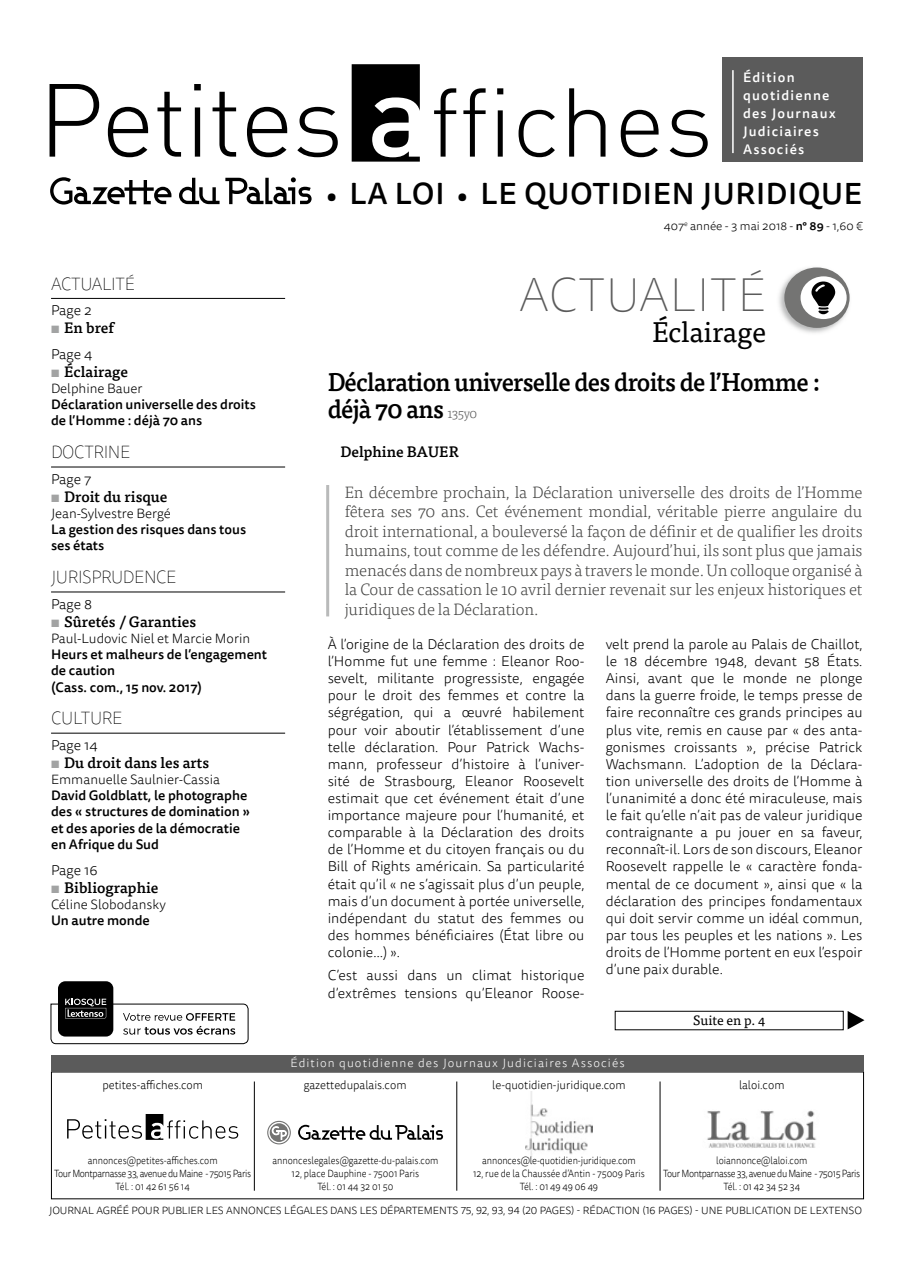
<style>
.page{position:relative;width:915px;height:1263px;background:#fff}
.page>*{position:absolute;margin:0;border:0;box-sizing:border-box;transform-origin:0 0}
.t1{font:100 48px "Tisa Sans OT";letter-spacing:.01em;color:#5b5b5b}
.t2{font:500 30px "Tisa Sans OT";letter-spacing:.02em;color:#000}
.t3{font:28.5px "Tisa OT";letter-spacing:-.01em;color:#000}
.t4{font:500 25.5px/27px "Tisa OT";letter-spacing:-.03em;color:#000;scale:.95 1}
.t5{font:100 18px "Tisa Sans OT";letter-spacing:-.02em;color:#000;scale:.95 1}
.t6{font:300 16.5px/19.5px "Tisa OT";letter-spacing:-.01em;color:#444443;text-align:justify}
.t7{font:500 15px "Tisa OT";color:#000}
.t8{font:300 14.25px/17.1px "Tisa Sans OT";color:#000;text-align:justify}
.t9{font:500 13.5px/16.2px "Tisa Sans OT";color:#000}
.t10{font:300 13.5px "Tisa Sans OT";color:#000}
.t11{font:500 13.5px/18px "Tisa Sans OT";letter-spacing:.09em;color:#fff}
.t12{font:13.5px "Tisa OT";color:#000}
.t13{font:300 12px "Tisa Sans OT";color:#000;scale:.95 1}
.t14{font:300 12px "Tisa Sans OT";letter-spacing:.09em;color:#fff}
.t15{font:300 12px "Tisa Sans OT";color:#000}
.t16{font:300 10.5px/12.6px "Tisa Sans OT";letter-spacing:-.04em;color:#000;text-align:center;scale:.88 1}
.t17{font:300 10.5px/12.6px "Tisa Sans OT";letter-spacing:-.01em;color:#000;text-align:center;scale:.88 1}
.t18{font:300 10.5px "Tisa Sans OT";letter-spacing:-.01em;color:#000}
.s1{font-weight:700;color:#a2a3a3}
.s2{font-size:27px}
.s3{font-weight:500}
.s4{font-weight:300;font-size:13.5px;color:#5b5b5b}
</style>
<div class="page">
<div style="left:721px;top:58px;width:140px;height:104px;background:#5b5b5b"></div>
<hr style="left:732px;top:70px;width:1px;height:83px;background:#fff">
<svg style="left:50px;top:84px;width:49px;height:73px"></svg>
<svg style="left:108px;top:107px;width:40px;height:50px"></svg>
<svg style="left:157px;top:92px;width:24px;height:65px"></svg>
<svg style="left:194px;top:84px;width:7px;height:73px"></svg>
<svg style="left:212px;top:92px;width:24px;height:65px"></svg>
<svg style="left:247px;top:107px;width:40px;height:50px"></svg>
<svg style="left:297px;top:107px;width:40px;height:50px"></svg>
<svg style="left:351px;top:64px;width:68px;height:98px"></svg>
<svg style="left:434px;top:88px;width:22px;height:69px"></svg>
<svg style="left:463px;top:88px;width:22px;height:69px"></svg>
<svg style="left:497px;top:88px;width:6px;height:69px"></svg>
<svg style="left:518px;top:110px;width:36px;height:47px"></svg>
<svg style="left:569px;top:88px;width:36px;height:69px"></svg>
<svg style="left:620px;top:110px;width:38px;height:47px"></svg>
<svg style="left:669px;top:110px;width:38px;height:47px"></svg>
<svg style="left:50px;top:177px;width:121px;height:28px"></svg>
<svg style="left:179px;top:178px;width:40px;height:26px"></svg>
<svg style="left:225px;top:177px;width:86px;height:27px"></svg>
<img style="left:525px;top:1091px;width:67px;height:65px">
<svg style="left:67px;top:1114px;width:171px;height:26px"></svg>
<img style="left:707px;top:1110px;width:110px;height:38px">
<hr style="left:659px;top:1081px;width:1px;height:110px;background:#000">
<hr style="left:456px;top:1081px;width:1px;height:110px;background:#000">
<hr style="left:254px;top:1081px;width:1px;height:110px;background:#000">
<svg style="left:269px;top:1123px;width:19px;height:19px"></svg>
<svg style="left:298px;top:1125px;width:145px;height:15px"></svg>
<svg style="left:271px;top:1126px;width:16px;height:14px"></svg>
<div style="left:267px;top:1121px;width:24px;height:23px;border:1px solid #747473;border-radius:50%"></div>
<div style="left:51px;top:1055px;width:812px;height:16px;background:#5b5b5b"></div>
<div style="left:58px;top:981px;width:55px;height:55px;background:#000;border-radius:7px"></div>
<svg style="left:50px;top:999px;width:199px;height:45px"></svg>
<div style="left:614px;top:1011px;width:229px;height:19px;border:1px solid #000"></div>
<svg style="left:847px;top:1011px;width:17px;height:18px"></svg>
<hr style="left:51px;top:298px;width:234px;height:1px;background:#000">
<hr style="left:51px;top:467px;width:234px;height:1px;background:#000">
<hr style="left:51px;top:592px;width:234px;height:1px;background:#000">
<hr style="left:51px;top:733px;width:234px;height:1px;background:#000">
<img style="left:779px;top:268px;width:71px;height:65px">
<div style="left:784px;top:267px;width:65px;height:61px;background:#747473;border-radius:50%"></div>
<div style="left:800px;top:276px;width:46px;height:43px;background:#fff;border-radius:50%"></div>
<svg style="left:811px;top:281px;width:23px;height:33px"></svg>
<hr style="left:326px;top:485px;width:3px;height:131px;background:#b9baba">
<p class="t5" style="left:51px;top:273px;width:63px">ACTUALITÉ</p>
<p class="t8" style="left:51px;top:303px;width:42px">Page 2</p>
<p class="t7" style="left:51px;top:319px;width:64px"><span class="s1">▪</span> En bref</p>
<p class="t8" style="left:51px;top:346px;width:43px">Page 4</p>
<p class="t7" style="left:51px;top:362px;width:79px"><span class="s1">▪</span> Éclairage</p>
<p class="t10" style="left:51px;top:380px;width:93px">Delphine Bauer</p>
<p class="t9" style="left:51px;top:397px;width:206px">Déclaration universelle des droits de l’Homme : déjà 70 ans</p>
<p class="t5" style="left:51px;top:441px;width:85px">DOCTRI NE</p>
<p class="t8" style="left:51px;top:471px;width:42px">Page 7</p>
<p class="t7" style="left:51px;top:487px;width:118px"><span class="s1">▪</span> Droit du risque</p>
<p class="t10" style="left:51px;top:505px;width:121px">Jean-Sylvestre Bergé</p>
<p class="t9" style="left:51px;top:522px;width:196px">La gestion des risques dans tous ses états</p>
<p class="t5" style="left:51px;top:566px;width:133px">JU RISPRU DENCE</p>
<p class="t8" style="left:51px;top:596px;width:42px">Page 8</p>
<p class="t7" style="left:51px;top:612px;width:147px"><span class="s1">▪</span> Sûretés / Garanties</p>
<p class="t10" style="left:51px;top:630px;width:201px">Paul-Ludovic Niel et Marcie Morin</p>
<p class="t9" style="left:51px;top:647px;width:217px">Heurs et malheurs de l’engagement de caution<br>(Cass. com., 15 nov. 2017)</p>
<p class="t5" style="left:51px;top:708px;width:12px">CULTU</p>
<p class="t5" style="left:102px;top:708px;width:23px">RE</p>
<p class="t8" style="left:51px;top:737px;width:48px">Page 14</p>
<p class="t7" style="left:51px;top:753px;width:160px"><span class="s1">▪</span> Du droit dans les arts</p>
<p class="t10" style="left:51px;top:771px;width:171px">Emmanuelle Saulnier-Cassia</p>
<p class="t9" style="left:51px;top:788px;width:200px">David Goldblatt, le photographe des « structures de domination » et des apories de la démocratie en Afrique du Sud</p>
<p class="t8" style="left:51px;top:862px;width:48px">Page 16</p>
<p class="t7" style="left:51px;top:878px;width:109px"><span class="s1">▪</span> Bibliographie</p>
<p class="t10" style="left:51px;top:896px;width:116px">Céline Slobodansky</p>
<p class="t9" style="left:51px;top:913px;width:100px">Un autre monde</p>
<p class="t13" style="left:102px;top:1077px;width:107px">petites-affiches.com</p>
<p class="t11" style="left:742px;top:69px;width:94px">Édition quotidienne des Journaux<br>Judiciaires<br>Associés</p>
<h2 class="t2" style="left:326px;top:175px;width:537px"><span class="s2">•</span> LA LOI <span class="s2">•</span> LE QUOTIDIEN JURIDIQUE</h2>
<p class="t15" style="left:663px;top:219px;width:200px">407<sup>e</sup> année - 3 mai 2018 - <span class="s3">n° 89</span> - 1,60 €</p>
<h1 class="t1" style="left:519px;top:267px;width:248px">ACTUALITÉ</h1>
<h3 class="t3" style="left:652px;top:315px;width:115px">Éclairage</h3>
<h3 class="t4" style="left:327px;top:369px;width:519px">Déclaration universelle des droits de l’Homme : déjà 70 ans <span class="s4">135y0</span></h3>
<p class="t7" style="left:340px;top:443px;width:120px">Delphine BAUER</p>
<p class="t6" style="left:344px;top:483px;width:519px">En décembre prochain, la Déclaration universelle des droits de l’Homme fêtera ses 70 ans. Cet événement mondial, véritable pierre angulaire du droit international, a bouleversé la façon de définir et de qualifier les droits humains, tout comme de les défendre. Aujourd’hui, ils sont plus que jamais menacés dans de nombreux pays à travers le monde. Un colloque organisé à la Cour de cassation le 10 avril dernier revenait sur les enjeux historiques et juridiques de la Déclaration.</p>
<p class="t8" style="left:327px;top:636px;width:258px">À l’origine de la Déclaration des droits de l’Homme fut une femme : Eleanor Roo&shy;sevelt, militante progressiste, engagée pour le droit des femmes et contre la ségrégation, qui a œuvré habilement pour voir aboutir l’établissement d’une telle déclaration. Pour Patrick Wachs&shy;mann, professeur d’histoire à l’univer&shy;sité de Strasbourg, Eleanor Roosevelt estimait que cet événement était d’une importance majeure pour l’humanité, et comparable à la Déclaration des droits de l’Homme et du citoyen français ou du Bill of Rights américain. Sa particularité était qu’il « ne s’agissait plus d’un peuple, mais d’un document à portée universelle, indépendant du statut des femmes ou des hommes bénéficiaires (État libre ou colonie…) ».</p>
<p class="t8" style="left:327px;top:968px;width:258px">C’est aussi dans un climat historique d’extrêmes tensions qu’Eleanor Roose-</p>
<p class="t8" style="left:605px;top:636px;width:258px">velt prend la parole au Palais de Chaillot, le 18 décembre 1948, devant 58 États.<br>Ainsi, avant que le monde ne plonge dans la guerre froide, le temps presse de faire reconnaître ces grands principes au plus vite, remis en cause par « des anta&shy;gonismes croissants », précise Patrick Wachsmann. L’adoption de la Déclara&shy;tion universelle des droits de l’Homme à l’unanimité a donc été miraculeuse, mais le fait qu’elle n’ait pas de valeur juridique contraignante a pu jouer en sa faveur, reconnaît-il. Lors de son discours, Eleanor Roosevelt rappelle le « caractère fonda&shy;mental de ce document », ainsi que « la déclaration des principes fondamentaux qui doit servir comme un idéal commun, par tous les peuples et les nations ». Les droits de l’Homme portent en eux l’espoir d’une paix durable.</p>
<p class="t14" style="left:290px;top:1055px;width:335px">Édition quotidienne des Journaux Judiciaires Associés</p>
<p class="t12" style="left:693px;top:1013px;width:73px">Suite en p. 4</p>
<p class="t13" style="left:303px;top:1077px;width:110px">gazettedupalais.com</p>
<p class="t13" style="left:492px;top:1077px;width:142px">le-quotidien-juridique.com</p>
<p class="t13" style="left:738px;top:1077px;width:49px">laloi.com</p>
<p class="t16" style="left:54px;top:1155px;width:225px">annonces@petites-affiches.com<br>Tour Montparnasse 33, avenue du Maine - 75015 Paris<br>Tél. : 01 42 61 56 14</p>
<p class="t17" style="left:272px;top:1155px;width:190px">annonceslegales@gazette-du-palais.com<br>12, place Dauphine - 75001 Paris<br>Tél. : 01 44 32 01 50</p>
<p class="t17" style="left:473px;top:1155px;width:197px">annonces@le-quotidien-juridique.com<br>12, rue de la Chaussée d’Antin - 75009 Paris<br>Tél. : 01 49 49 06 49</p>
<p class="t16" style="left:663px;top:1155px;width:225px">loiannonce@laloi.com<br>Tour Montparnasse 33, avenue du Maine - 75015 Paris<br>Tél. : 01 42 34 52 34</p>
<p class="t18" style="left:49px;top:1204px;width:814px">JOURNAL AGRÉÉ POUR PUBLIER LES ANNONCES LÉGALES DANS LES DÉPARTEMENTS 75, 92, 93, 94 (20 PAGES) - RÉDACTION (16 PAGES) - UNE PUBLICATION DE LEXTENSO</p>
</div>
